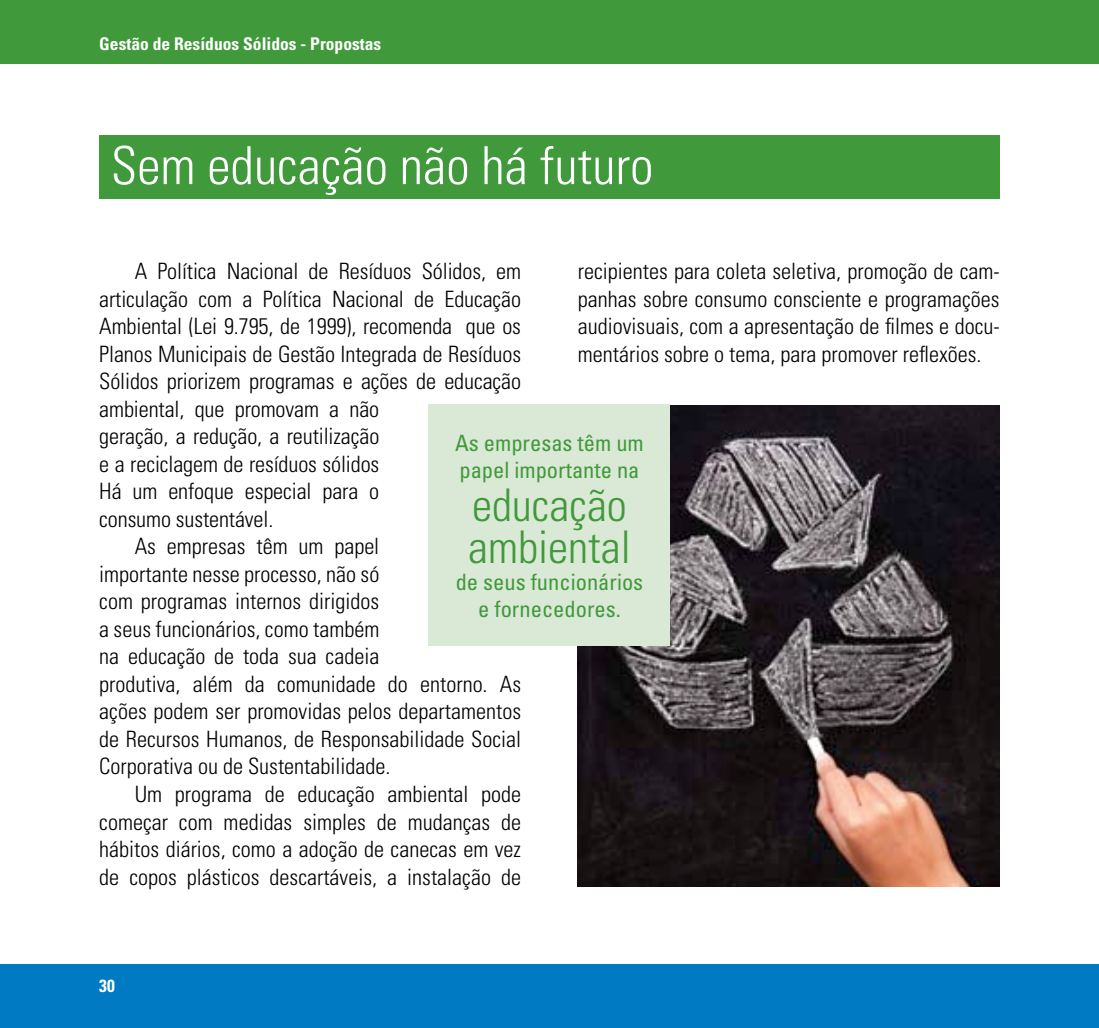
<style>
.page{position:relative;width:1099px;height:1028px;background:#fff}
.page>*{position:absolute;margin:0;border:0;box-sizing:border-box;transform-origin:0 0}
.t1{font:300 condensed 52.5px "Univers";color:#fff}
.TXT_Graf{font:300 condensed 45px/42.5px "Univers";color:#40993b}
.Txt{font:300 condensed 22.5px/27.5px "Univers";color:#000;text-align:justify}
.TXT_Graf-2{font:condensed 22.5px/27px "Univers";color:#40993b}
.t2{font:700 condensed 17.5px "Univers";color:#fff}
</style>
<div class="page">
<div style="left:0;top:964px;width:1098px;height:64px;background:#007ac2"></div>
<div style="left:0;top:0;width:1098px;height:64px;background:#40993b"></div>
<img style="left:578px;top:405px;width:421px;height:481px">
<div style="left:99px;top:135px;width:900px;height:64px;background:#40993b"></div>
<div style="left:429px;top:405px;width:241px;height:241px;background:#dae8d6"></div>
<p class="t2" style="left:99px;top:33px;width:283px">Gestão de Resíduos Sólidos - Propostas</p>
<p class="t1" style="left:111px;top:134px;width:544px">Sem educação não há futuro</p>
<p class="Txt" style="left:99px;top:257px;width:423px;text-align:left;text-indent:35px">A Política Nacional de Resíduos Sólidos, em articulação com a Política Nacional de Educação Ambiental (Lei 9.795, de 1999), recomenda que os Planos Municipais de Gestão Integrada de Resíduos Sólidos priorizem programas e ações de educação ambiental, que promovam a não<br>geração, a redução, a reutilização<br>e a reciclagem de resíduos sólidos<br>Há um enfoque especial para o<br>consumo sustentável.</p>
<p class="Txt" style="left:99px;top:532px;width:423px;text-align:left;text-indent:35px">As empresas têm um papel<br>importante nesse processo, não só<br>com programas internos dirigidos<br>a seus funcionários, como também<br>na educação de toda sua cadeia<br>produtiva, além da comunidade do entorno. As ações podem ser promovidas pelos departamentos de Recursos Humanos, de Responsabilidade Social Corporativa ou de Sustentabilidade.</p>
<p class="Txt" style="left:99px;top:780px;width:423px;text-indent:35px">Um programa de educação ambiental pode começar com medidas simples de mudanças de hábitos diários, como a adoção de canecas em vez de copos plásticos descartáveis, a instalação de</p>
<p class="Txt" style="left:578px;top:257px;width:423px">recipientes para coleta seletiva, promoção de cam&shy;panhas sobre consumo consciente e programações audiovisuais, com a apresentação de filmes e docu&shy;mentários sobre o tema, para promover reflexões.</p>
<p class="TXT_Graf-2" style="left:455px;top:429px;width:190px">As empresas têm um papel importante na</p>
<p class="TXT_Graf" style="left:468px;top:483px;width:164px">educação ambiental</p>
<p class="TXT_Graf-2" style="left:455px;top:568px;width:189px">de seus funcionários</p>
<p class="TXT_Graf-2" style="left:478px;top:595px;width:144px">e fornecedores.</p>
<p class="t2" style="left:99px;top:975px;width:17px">30</p>
</div>
